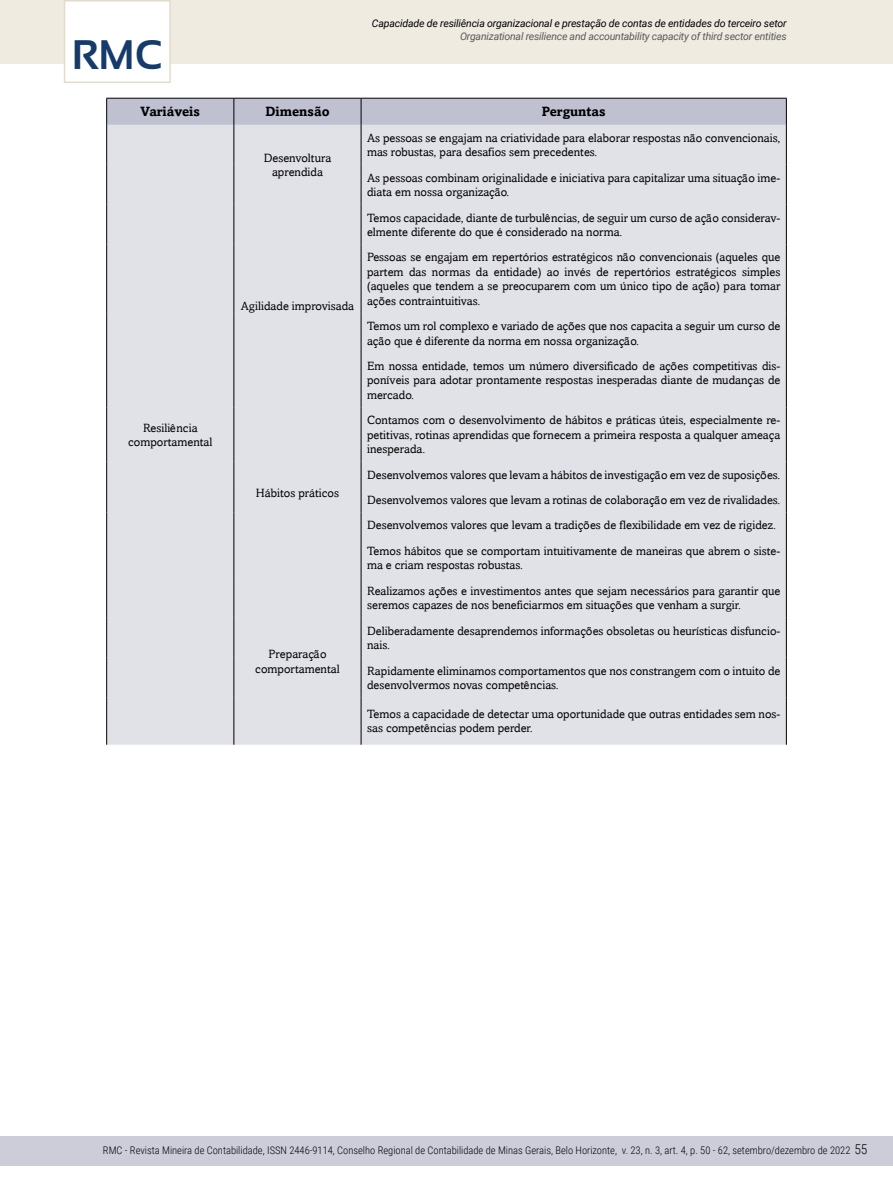
<style>
.page{position:relative;width:893px;height:1191px;background:#fff}
.page>*{position:absolute;margin:0;border:0;box-sizing:border-box;transform-origin:0 0}
.t1{font:700 41.25px "Sansation";color:#143b6b}
.t2{font:700 13.5px "Amasis";color:#000}
.t3{font:300 13.5px "Roboto Condensed";color:#000}
.t4{font:12px/14.4px "Amasis";color:#000}
.t5{font:300 10.5px "Roboto Condensed";color:#000}
.t6{font:italic 10.5px "Roboto";letter-spacing:-.015em;color:#000}
.t7{font:italic 10.5px "Roboto";letter-spacing:-.02em;color:#58595b}
</style>
<div class="page">
<div style="left:0;top:1135px;width:893px;height:30px;background:#cdcdda"></div>
<div style="left:0;top:0;width:893px;height:64px;background:#efebe1"></div>
<div style="left:64px;top:0;width:107px;height:83px;background:#fff;border:2px solid #e4dcca"></div>
<div style="left:107px;top:125px;width:679px;height:619px;background:#e1e1e8"></div>
<hr style="left:106px;top:125px;width:1px;height:40px;background:#000">
<hr style="left:233px;top:125px;width:1px;height:40px;background:#000">
<hr style="left:106px;top:165px;width:1px;height:40px;background:#000">
<hr style="left:233px;top:165px;width:1px;height:40px;background:#000">
<hr style="left:106px;top:205px;width:1px;height:39px;background:#000">
<hr style="left:233px;top:205px;width:1px;height:39px;background:#000">
<hr style="left:106px;top:244px;width:1px;height:69px;background:#000">
<hr style="left:233px;top:244px;width:1px;height:69px;background:#000">
<hr style="left:106px;top:313px;width:1px;height:40px;background:#000">
<hr style="left:233px;top:313px;width:1px;height:40px;background:#000">
<hr style="left:106px;top:353px;width:1px;height:54px;background:#000">
<hr style="left:233px;top:353px;width:1px;height:54px;background:#000">
<hr style="left:106px;top:407px;width:1px;height:54px;background:#000">
<hr style="left:233px;top:407px;width:1px;height:54px;background:#000">
<svg style="left:106px;top:461px;width:1px;height:77px"></svg>
<svg style="left:233px;top:461px;width:1px;height:77px"></svg>
<hr style="left:106px;top:538px;width:1px;height:40px;background:#000">
<hr style="left:233px;top:538px;width:1px;height:40px;background:#000">
<hr style="left:106px;top:578px;width:1px;height:40px;background:#000">
<hr style="left:233px;top:578px;width:1px;height:40px;background:#000">
<hr style="left:106px;top:618px;width:1px;height:39px;background:#000">
<hr style="left:233px;top:618px;width:1px;height:39px;background:#000">
<hr style="left:106px;top:657px;width:1px;height:40px;background:#000">
<hr style="left:233px;top:657px;width:1px;height:40px;background:#000">
<hr style="left:106px;top:697px;width:1px;height:47px;background:#000">
<hr style="left:233px;top:697px;width:1px;height:47px;background:#000">
<hr style="left:361px;top:125px;width:1px;height:40px;background:#000">
<hr style="left:786px;top:125px;width:1px;height:40px;background:#000">
<hr style="left:361px;top:165px;width:1px;height:40px;background:#000">
<hr style="left:786px;top:165px;width:1px;height:40px;background:#000">
<hr style="left:361px;top:205px;width:1px;height:39px;background:#000">
<hr style="left:786px;top:205px;width:1px;height:39px;background:#000">
<hr style="left:361px;top:244px;width:1px;height:69px;background:#000">
<hr style="left:786px;top:244px;width:1px;height:69px;background:#000">
<hr style="left:361px;top:313px;width:1px;height:40px;background:#000">
<hr style="left:786px;top:313px;width:1px;height:40px;background:#000">
<hr style="left:361px;top:353px;width:1px;height:54px;background:#000">
<hr style="left:786px;top:353px;width:1px;height:54px;background:#000">
<hr style="left:361px;top:407px;width:1px;height:54px;background:#000">
<hr style="left:786px;top:407px;width:1px;height:54px;background:#000">
<svg style="left:361px;top:461px;width:1px;height:77px"></svg>
<svg style="left:786px;top:461px;width:1px;height:77px"></svg>
<hr style="left:361px;top:538px;width:1px;height:40px;background:#000">
<hr style="left:786px;top:538px;width:1px;height:40px;background:#000">
<hr style="left:361px;top:578px;width:1px;height:40px;background:#000">
<hr style="left:786px;top:578px;width:1px;height:40px;background:#000">
<hr style="left:361px;top:618px;width:1px;height:39px;background:#000">
<hr style="left:786px;top:618px;width:1px;height:39px;background:#000">
<hr style="left:361px;top:657px;width:1px;height:40px;background:#000">
<hr style="left:786px;top:657px;width:1px;height:40px;background:#000">
<hr style="left:361px;top:697px;width:1px;height:47px;background:#000">
<hr style="left:786px;top:697px;width:1px;height:47px;background:#000">
<svg style="left:106px;top:98px;width:681px;height:27px;background:#b9bbca"></svg>
<h1 class="t1" style="left:72px;top:32px;width:92px">RMC</h1>
<p class="t6" style="left:372px;top:16px;width:416px">Capacidade de resiliência organizacional e prestação de contas de entidades do terceiro setor</p>
<p class="t7" style="left:460px;top:29px;width:328px">Organizational resilience and accountability capacity of third sector entities</p>
<p class="t2" style="left:141px;top:104px;width:61px">Variáveis</p>
<p class="t2" style="left:265px;top:104px;width:66px">Dimensão</p>
<p class="t2" style="left:542px;top:104px;width:65px">Perguntas</p>
<p class="t4" style="left:128px;top:420px;width:86px;text-align:center">Resiliência comportamental</p>
<p class="t4" style="left:264px;top:150px;width:69px;text-align:center">Desenvoltura aprendida</p>
<p class="t4" style="left:241px;top:299px;width:115px">Agilidade improvisada</p>
<p class="t4" style="left:256px;top:485px;width:85px">Hábitos práticos</p>
<p class="t4" style="left:255px;top:647px;width:86px;text-align:center">Preparação comportamental</p>
<p class="t4" style="left:367px;top:130px;width:415px">As pessoas se engajam na criatividade para elaborar respostas não convencionais, mas robustas, para desafios sem precedentes.</p>
<p class="t4" style="left:367px;top:170px;width:415px">As pessoas combinam originalidade e iniciativa para capitalizar uma situação ime&shy;diata em nossa organização.</p>
<p class="t4" style="left:367px;top:210px;width:415px">Temos capacidade, diante de turbulências, de seguir um curso de ação considerav&shy;elmente diferente do que é considerado na norma.</p>
<p class="t4" style="left:367px;top:250px;width:415px;text-align:justify">Pessoas se engajam em repertórios estratégicos não convencionais (aqueles que partem das normas da entidade) ao invés de repertórios estratégicos simples (aqueles que tendem a se preocuparem com um único tipo de ação) para tomar ações contraintuitivas.</p>
<p class="t4" style="left:367px;top:319px;width:415px">Temos um rol complexo e variado de ações que nos capacita a seguir um curso de ação que é diferente da norma em nossa organização.</p>
<p class="t4" style="left:367px;top:358px;width:415px;text-align:justify">Em nossa entidade, temos um número diversificado de ações competitivas dis&shy;poníveis para adotar prontamente respostas inesperadas diante de mudanças de mercado.</p>
<p class="t4" style="left:367px;top:413px;width:415px;text-align:justify">Contamos com o desenvolvimento de hábitos e práticas úteis, especialmente re&shy;petitivas, rotinas aprendidas que fornecem a primeira resposta a qualquer ameaça inesperada.</p>
<p class="t4" style="left:367px;top:461px;width:415px;line-height:25.5px">Desenvolvemos valores que levam a hábitos de investigação em vez de suposições.<br>Desenvolvemos valores que levam a rotinas de colaboração em vez de rivalidades.<br>Desenvolvemos valores que levam a tradições de flexibilidade em vez de rigidez.<br>Temos hábitos que se comportam intuitivamente de maneiras que abrem o siste-</p>
<p class="t4" style="left:367px;top:558px;width:157px">ma e criam respostas robustas.</p>
<p class="t4" style="left:367px;top:583px;width:415px">Realizamos ações e investimentos antes que sejam necessários para garantir que seremos capazes de nos beneficiarmos em situações que venham a surgir.</p>
<p class="t4" style="left:367px;top:623px;width:415px">Deliberadamente desaprendemos informações obsoletas ou heurísticas disfuncio&shy;nais.</p>
<p class="t4" style="left:367px;top:663px;width:415px">Rapidamente eliminamos comportamentos que nos constrangem com o intuito de desenvolvermos novas competências.</p>
<p class="t4" style="left:367px;top:706px;width:415px">Temos a capacidade de detectar uma oportunidade que outras entidades sem nos&shy;sas competências podem perder.</p>
<p class="t3" style="left:854px;top:1140px;width:15px">55</p>
<p class="t5" style="left:103px;top:1143px;width:749px">RMC - Revista Mineira de Contabilidade, ISSN 2446-9114, Conselho Regional de Contabilidade de Minas Gerais, Belo Horizonte, v. 23, n. 3, art. 4, p. 50 - 62, setembro/dezembro de 2022</p>
</div>
